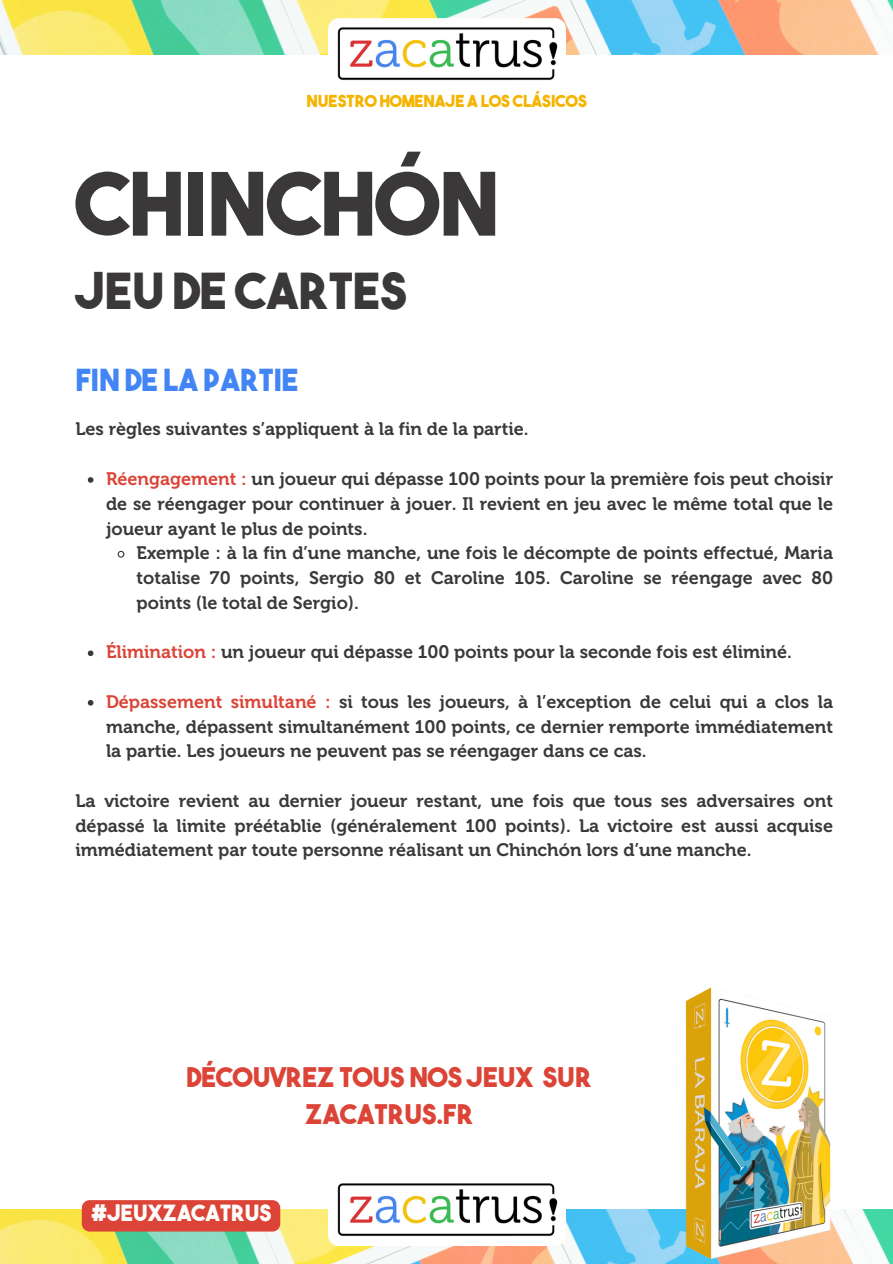
<style>
.page{position:relative;width:893px;height:1264px;background:#fff}
.page>*{position:absolute;margin:0;border:0;box-sizing:border-box;transform-origin:0 0}
.t1{font:87px "The Bold Font";color:#3b3839}
.t2{font:49.5px "The Bold Font";color:#3b3839}
.t3{font:30.3px "The Bold Font";color:#4285f4}
.t4{font:27px/37.2px "The Bold Font";color:#db4437;text-align:center}
.t5{font:22.35px "The Bold Font";color:#fefefe}
.t6{font:18px/24.8px "Museo 700";color:#3b3839;text-align:justify}
.t7{font:16.5px "The Bold Font";color:#f4b400}
.s1{color:#db4437}
</style>
<div class="page">
<img style="left:0;top:0;width:892px;height:54px">
<img style="left:0;top:1209px;width:582px;height:54px">
<img style="left:328px;top:1183px;width:237px;height:61px">
<div style="left:82px;top:1200px;width:198px;height:31px;background:#db4437"></div>
<svg style="left:88px;top:477px;width:5px;height:6px"></svg>
<svg style="left:117px;top:550px;width:8px;height:8px"></svg>
<svg style="left:88px;top:650px;width:5px;height:6px"></svg>
<svg style="left:88px;top:700px;width:5px;height:5px"></svg>
<img style="left:582px;top:987px;width:310px;height:276px">
<img style="left:328px;top:19px;width:237px;height:62px">
<h4 class="t7" style="left:306px;top:94px;width:282px">NUESTRO HOMENAJE A LOS CLÁSICOS</h4>
<p class="t1" style="left:75px;top:170px;width:425px">CHINCHÓN</p>
<h6 class="t2" style="left:75px;top:271px;width:333px">JEU DE CARTES</h6>
<p class="t3" style="left:75px;top:368px;width:224px">FIN DE LA PARTIE</p>
<h2 class="t6" style="left:75px;top:417px;width:454px">Les règles suivantes s’appliquent à la fin de la partie.</h2>
<h3 class="t6" style="left:106px;top:466px;width:728px"><span class="s1">Réengagement :</span> un joueur qui dépasse 100 points pour la première fois peut choisir de se réengager pour continuer à jouer. Il revient en jeu avec le même total que le joueur ayant le plus de points.</h3>
<p class="t6" style="left:137px;top:541px;width:698px">Exemple : à la fin d’une manche, une fois le décompte de points effectué, Maria totalise 70 points, Sergio 80 et Caroline 105. Caroline se réengage avec 80 points (le total de Sergio).</p>
<p class="t6" style="left:106px;top:640px;width:687px"><span class="s1">Élimination :</span> un joueur qui dépasse 100 points pour la seconde fois est éliminé.</p>
<p class="t6" style="left:106px;top:689px;width:728px"><span class="s1">Dépassement simultané :</span> si tous les joueurs, à l’exception de celui qui a clos la manche, dépassent simultanément 100 points, ce dernier remporte immédiatement la partie. Les joueurs ne peuvent pas se réengager dans ce cas.</p>
<p class="t6" style="left:75px;top:788px;width:759px">La victoire revient au dernier joueur restant, une fois que tous ses adversaires ont dépassé la limite préétablie (généralement 100 points). La victoire est aussi acquise immédiatement par toute personne réalisant un Chinchón lors d’une manche.</p>
<p class="t4" style="left:187px;top:1061px;width:406px">DÉCOUVREZ TOUS NOS JEUX SUR<br>ZACATRUS.FR</p>
<h1 class="t5" style="left:91px;top:1204px;width:182px">#JEUXZACATRUS</h1>
</div>
